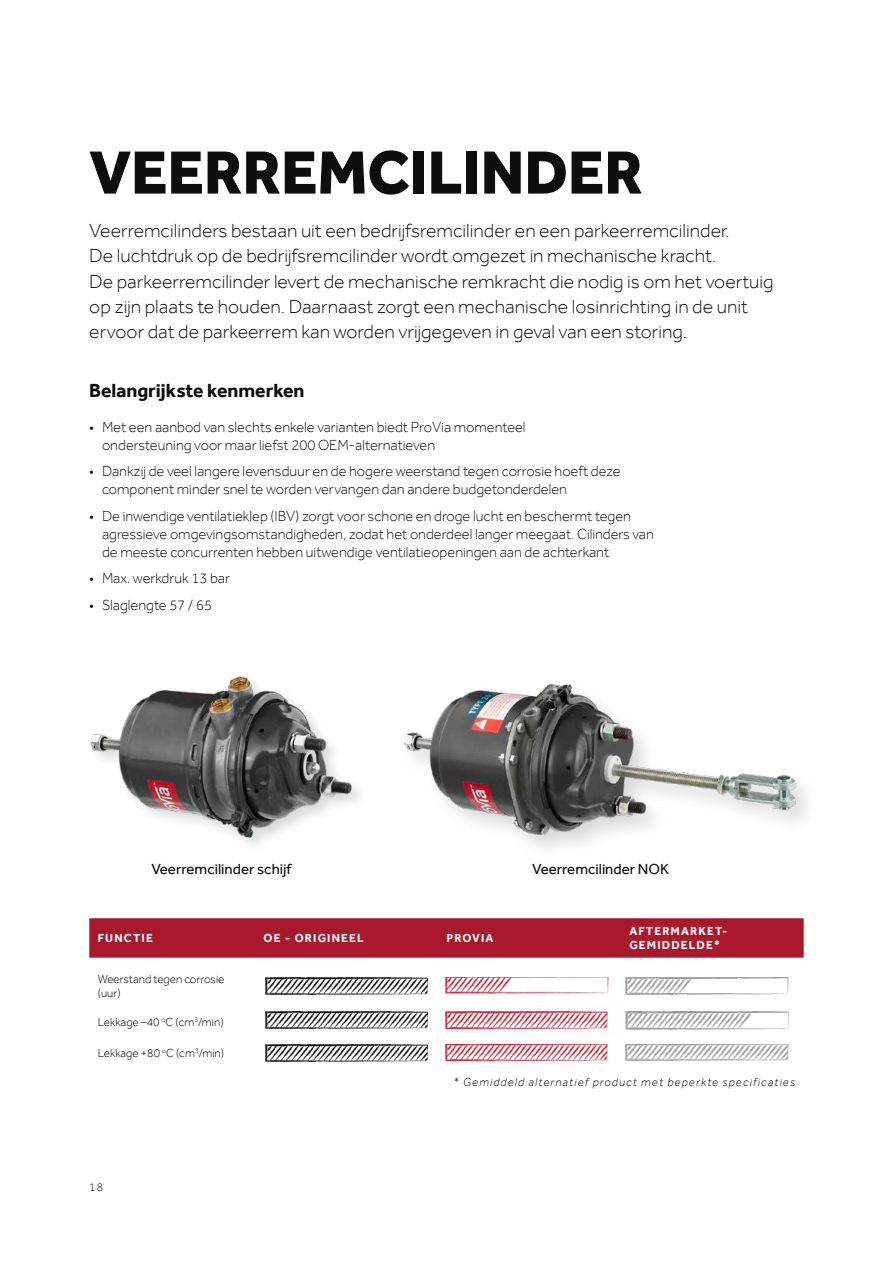
<style>
.page{position:relative;width:893px;height:1263px;background:#fff}
.page>*{position:absolute;margin:0;border:0;box-sizing:border-box;transform-origin:0 0}
.t1{font:800 63px "Effra";color:#0e0e0e}
.t2{font:300 19.5px/25.3px "Effra";color:#0e0e0e}
.t3{font:700 19.5px "Effra";color:#0e0e0e}
.t4{font:300 15px/18px "Effra";color:#0e0e0e}
.t5{font:15px "Effra";color:#0e0e0e}
.t6{font:300 12px/14.4px "Effra";color:#000}
.t7{font:italic 300 12px "Effra";letter-spacing:.1em;color:#000}
.t8{font:700 12px/14.4px "Effra";letter-spacing:.1em;color:#fff}
.t9{font:300 12px "Effra";color:#0e0e0e}
</style>
<div class="page">
<img style="left:90px;top:676px;width:264px;height:163px">
<img style="left:404px;top:684px;width:395px;height:154px">
<div style="left:89px;top:918px;width:715px;height:40px;background:#aa182c"></div>
<img style="left:266px;top:977px;width:161px;height:17px">
<img style="left:266px;top:1012px;width:161px;height:17px">
<img style="left:266px;top:1044px;width:161px;height:17px">
<img style="left:446px;top:977px;width:162px;height:17px">
<img style="left:446px;top:1012px;width:162px;height:17px">
<img style="left:446px;top:1044px;width:162px;height:18px">
<img style="left:626px;top:977px;width:162px;height:18px">
<img style="left:626px;top:1012px;width:162px;height:17px">
<img style="left:626px;top:1044px;width:162px;height:17px">
<h1 class="t1" style="left:89px;top:135px;width:555px">VEERREMCILINDER</h1>
<p class="t2" style="left:89px;top:217px;width:686px">Veerremcilinders bestaan uit een bedrijfsremcilinder en een parkeerremcilinder.<br>De luchtdruk op de bedrijfsremcilinder wordt omgezet in mechanische kracht.<br>De parkeerremcilinder levert de mechanische remkracht die nodig is om het voertuig op zijn plaats te houden. Daarnaast zorgt een mechanische losinrichting in de unit ervoor dat de parkeerrem kan worden vrijgegeven in geval van een storing.</p>
<h2 class="t3" style="left:89px;top:379px;width:217px">Belangrijkste kenmerken</h2>
<p class="t4" style="left:102px;top:418px;width:425px;text-indent:-13px">• Met een aanbod van slechts enkele varianten biedt ProVia momenteel ondersteuning voor maar liefst 200 OEM-alternatieven</p>
<p class="t4" style="left:102px;top:462px;width:520px;text-indent:-13px">• Dankzij de veel langere levensduur en de hogere weerstand tegen corrosie hoeft deze component minder snel te worden vervangen dan andere budgetonderdelen</p>
<p class="t4" style="left:102px;top:507px;width:553px;text-indent:-13px">• De inwendige ventilatieklep (IBV) zorgt voor schone en droge lucht en beschermt tegen agressieve omgevingsomstandigheden, zodat het onderdeel langer meegaat. Cilinders van de meeste concurrenten hebben uitwendige ventilatieopeningen aan de achterkant</p>
<p class="t4" style="left:89px;top:569px;width:142px">• Max. werkdruk 13 bar</p>
<p class="t4" style="left:89px;top:596px;width:124px">• Slaglengte 57 / 65</p>
<p class="t5" style="left:151px;top:860px;width:142px">Veerremcilinder schijf</p>
<p class="t5" style="left:532px;top:860px;width:139px">Veerremcilinder NOK</p>
<p class="t8" style="left:98px;top:931px;width:57px">FUNCTIE</p>
<p class="t8" style="left:264px;top:931px;width:102px">OE - ORIGINEEL</p>
<p class="t8" style="left:446px;top:931px;width:49px">PROVIA</p>
<p class="t8" style="left:629px;top:923px;width:100px">AFTERMARKET-<br>GEMIDDELDE*</p>
<p class="t6" style="left:98px;top:971px;width:128px">Weerstand tegen corrosie (uur)</p>
<p class="t6" style="left:98px;top:1014px;width:127px">Lekkage –40 <sup>o</sup>C (cm<sup>3</sup>/min)</p>
<p class="t6" style="left:98px;top:1046px;width:128px">Lekkage +80 <sup>o</sup>C (cm<sup>3</sup>/min)</p>
<p class="t7" style="left:453px;top:1075px;width:344px">* Gemiddeld alternatief product met beperkte specificaties</p>
<p class="t9" style="left:89px;top:1180px;width:15px">18</p>
</div>
